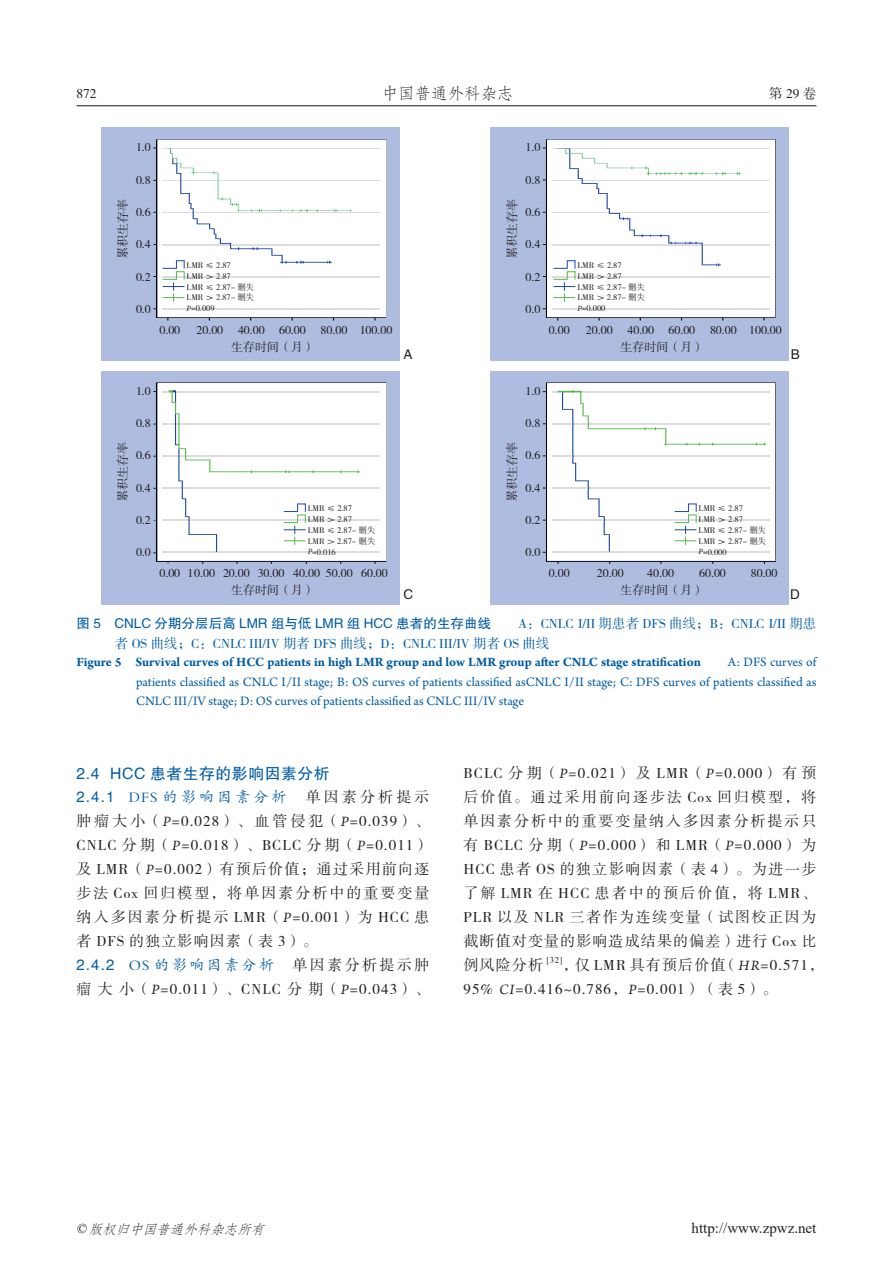
<style>
.page{position:relative;width:893px;height:1263px;background:#fff}
.page>*{position:absolute;margin:0;border:0;box-sizing:border-box;transform-origin:0 0}
.t1{font:16.5px "FZFSK GBK1 0";color:#231f20}
.t2{font:15.75px "FZHTK GBK1 0";letter-spacing:.04em;color:#015ca3}
.t3{font:15px/24px "FZSSK GBK1 0";letter-spacing:.075em;color:#231f20;text-align:justify}
.t4{font:15px "FZKTK GBK1 0";letter-spacing:.205em;color:#015ca3}
.t5{font:15px "FZKTK GBK1 0";letter-spacing:.16em;color:#015ca3}
.t6{font:15px "Times New Roman";color:#231f20}
.t7{font:13.5px/19.5px "Arno Pro";letter-spacing:-.005em;color:#015ca3;text-align:justify}
.t8{font:13.5px "FZHTK GBK1 0";letter-spacing:.005em;color:#015ca3}
.t9{font:13.5px "FZSSK GBK1 0";color:#015ca3}
.t10{font:italic 13.5px "FZFSK GBK1 0";color:#231f20}
.t11{font:13.5px "FZSSK GBK1 0";color:#231f20}
.t12{font:13.5px "FZHTK GBK1 0";color:#231f20}
.t13{font:12px "FZSSK GBK1 0";color:#231f20}
.t14{font:8.7px "FZSSK GBK1 0";color:#231f20}
.t15{font:8.4px/10.9px "FZSSK GBK1 0";color:#231f20}
.s1{font-family:"Arno Pro";font-style:italic}
.s2{font-family:"FZSSK GBK1 0"}
.s3{font-weight:700}
.s4{font-family:"Adobe Song Std";font-weight:300}
.s5{font-family:"FZHTK GBK1 0"}
.s6{font-family:"FZSSK GBK1 0";color:#231f20}
.s7{font-family:"Times New Roman"}
</style>
<div class="page">
<hr style="left:77px;top:105px;width:739px;height:1px;background:#231f20">
<div style="left:101px;top:128px;width:299px;height:233px;background:#aebcdf"></div>
<img style="left:153px;top:139px;width:233px;height:181px">
<div style="left:158px;top:140px;width:228px;height:177px;background:#fff"></div>
<img style="left:185px;top:276px;width:195px;height:1px">
<img style="left:163px;top:308px;width:217px;height:1px">
<img style="left:163px;top:148px;width:217px;height:1px">
<img style="left:163px;top:244px;width:217px;height:1px">
<img style="left:163px;top:212px;width:217px;height:1px">
<img style="left:163px;top:180px;width:217px;height:1px">
<svg style="left:163px;top:260px;width:22px;height:42px"></svg>
<div style="left:491px;top:128px;width:298px;height:233px;background:#aebcdf"></div>
<img style="left:543px;top:139px;width:233px;height:181px">
<div style="left:547px;top:140px;width:229px;height:177px;background:#fff"></div>
<img style="left:552px;top:276px;width:217px;height:1px">
<img style="left:552px;top:308px;width:217px;height:1px">
<img style="left:552px;top:148px;width:217px;height:1px">
<img style="left:552px;top:244px;width:217px;height:1px">
<img style="left:552px;top:212px;width:217px;height:1px">
<img style="left:552px;top:180px;width:217px;height:1px">
<svg style="left:553px;top:260px;width:23px;height:42px"></svg>
<div style="left:101px;top:371px;width:299px;height:233px;background:#aebcdf"></div>
<img style="left:153px;top:382px;width:233px;height:182px">
<div style="left:158px;top:383px;width:228px;height:177px;background:#fff"></div>
<img style="left:163px;top:520px;width:217px;height:1px">
<img style="left:163px;top:552px;width:217px;height:1px">
<img style="left:163px;top:391px;width:217px;height:1px">
<img style="left:163px;top:487px;width:217px;height:1px">
<img style="left:163px;top:455px;width:217px;height:1px">
<img style="left:163px;top:423px;width:217px;height:1px">
<svg style="left:284px;top:504px;width:22px;height:41px"></svg>
<div style="left:491px;top:371px;width:298px;height:233px;background:#aebcdf"></div>
<img style="left:543px;top:382px;width:233px;height:182px">
<div style="left:547px;top:383px;width:229px;height:177px;background:#fff"></div>
<img style="left:552px;top:520px;width:217px;height:1px">
<img style="left:552px;top:552px;width:217px;height:1px">
<img style="left:552px;top:391px;width:217px;height:1px">
<img style="left:552px;top:487px;width:217px;height:1px">
<img style="left:552px;top:455px;width:217px;height:1px">
<img style="left:552px;top:423px;width:217px;height:1px">
<svg style="left:675px;top:504px;width:22px;height:41px"></svg>
<p class="t11" style="left:77px;top:87px;width:22px">872</p>
<p class="t1" style="left:382px;top:85px;width:133px">中国普通外科杂志</p>
<p class="t11" style="left:769px;top:87px;width:49px">第29卷</p>
<p class="t13" style="left:116px;top:259px;width:61px;rotate:-90deg">累积生存率</p>
<p class="t13" style="left:136px;top:141px;width:16px">1.0</p>
<p class="t13" style="left:136px;top:173px;width:16px">0.8</p>
<p class="t13" style="left:136px;top:206px;width:16px">0.6</p>
<p class="t13" style="left:136px;top:238px;width:16px">0.4</p>
<p class="t13" style="left:136px;top:270px;width:16px">0.2</p>
<p class="t13" style="left:136px;top:303px;width:16px">0.0</p>
<p class="t15" style="left:187px;top:260px;width:69px">LMR ≤ 2.87<br>LMR ＞ 2.87<br>LMR ≤ 2.87- 删失<br>LMR ＞ 2.87- 删失<br><span class="s1">P</span>=0.009</p>
<p class="t13" style="left:159px;top:323px;width:22px">0.00</p>
<p class="t13" style="left:196px;top:323px;width:197px">20.00 40.00 60.00 80.00 100.00</p>
<p class="t13" style="left:231px;top:341px;width:85px">生存时间（月）</p>
<p class="t13" style="left:116px;top:502px;width:62px;rotate:-90deg">累积生存率</p>
<p class="t13" style="left:136px;top:384px;width:16px">1.0</p>
<p class="t13" style="left:136px;top:417px;width:16px">0.8</p>
<p class="t13" style="left:136px;top:449px;width:16px">0.6</p>
<p class="t13" style="left:136px;top:481px;width:16px">0.4</p>
<p class="t13" style="left:136px;top:514px;width:16px">0.2</p>
<p class="t13" style="left:136px;top:546px;width:16px">0.0</p>
<p class="t15" style="left:308px;top:503px;width:69px">LMR ≤ 2.87<br>LMR ＞ 2.87<br>LMR ≤ 2.87- 删失<br>LMR ＞ 2.87- 删失<br><span class="s1">P</span>=0.016</p>
<p class="t13" style="left:159px;top:566px;width:230px">0.00 10.00 20.00 30.00 40.00 50.00 60.00</p>
<p class="t13" style="left:231px;top:584px;width:85px">生存时间（月）</p>
<p class="t13" style="left:506px;top:259px;width:61px;rotate:-90deg">累积生存率</p>
<p class="t13" style="left:525px;top:141px;width:16px">1.0</p>
<p class="t13" style="left:525px;top:173px;width:16px">0.8</p>
<p class="t13" style="left:525px;top:206px;width:16px">0.6</p>
<p class="t13" style="left:525px;top:238px;width:16px">0.4</p>
<p class="t13" style="left:525px;top:270px;width:16px">0.2</p>
<p class="t13" style="left:525px;top:303px;width:16px">0.0</p>
<p class="t15" style="left:577px;top:260px;width:69px">LMR ≤ 2.87<br>LMR ＞ 2.87<br>LMR ≤ 2.87- 删失<br>LMR ＞ 2.87- 删失<br><span class="s1">P</span>=0.000</p>
<p class="t13" style="left:549px;top:323px;width:22px">0.00</p>
<p class="t13" style="left:586px;top:323px;width:197px">20.00 40.00 60.00 80.00 100.00</p>
<p class="t13" style="left:620px;top:341px;width:85px">生存时间（月）</p>
<p class="t12" style="left:404px;top:347px;width:10px">A</p>
<p class="t12" style="left:791px;top:347px;width:10px">B</p>
<p class="t13" style="left:506px;top:502px;width:62px;rotate:-90deg">累积生存率</p>
<p class="t13" style="left:525px;top:384px;width:16px">1.0</p>
<p class="t13" style="left:525px;top:417px;width:16px">0.8</p>
<p class="t13" style="left:525px;top:449px;width:16px">0.6</p>
<p class="t13" style="left:525px;top:481px;width:16px">0.4</p>
<p class="t13" style="left:525px;top:514px;width:16px">0.2</p>
<p class="t13" style="left:525px;top:546px;width:16px">0.0</p>
<p class="t15" style="left:699px;top:503px;width:69px">LMR ≤ 2.87<br>LMR ＞ 2.87<br>LMR ≤ 2.87- 删失<br>LMR ＞ 2.87- 删失<br><span class="s1">P</span>=0.000</p>
<p class="t13" style="left:549px;top:566px;width:22px">0.00</p>
<p class="t13" style="left:597px;top:566px;width:28px">20.00</p>
<p class="t13" style="left:647px;top:566px;width:28px">40.00</p>
<p class="t13" style="left:699px;top:566px;width:28px">60.00</p>
<p class="t13" style="left:751px;top:566px;width:28px">80.00</p>
<p class="t13" style="left:620px;top:584px;width:85px">生存时间（月）</p>
<p class="t12" style="left:404px;top:587px;width:11px">C</p>
<p class="t12" style="left:790px;top:587px;width:11px">D</p>
<p class="t8" style="left:77px;top:616px;width:741px">图 5　CNLC 分期分层后高 LMR 组与低 LMR 组 HCC 患者的生存曲线　　<span class="s2">A：CNLC I/II 期患者 DFS 曲线；B：CNLC I/II 期患</span></p>
<p class="t9" style="left:115px;top:636px;width:436px">者 OS 曲线；C：CNLC III/IV 期者 DFS 曲线；D：CNLC III/IV 期者 OS 曲线</p>
<p class="t7" style="left:136px;top:653px;width:682px;text-indent:-60px"><span class="s3">Figure 5 Survival curves of HCC patients in high LMR group and low LMR group after CNLC stage stratification</span><span class="s4">　　</span>A: DFS curves of patients classified as CNLC I/II stage; B: OS curves of patients classified asCNLC I/II stage; C: DFS curves of patients classified as CNLC III/IV stage; D: OS curves of patients classified as CNLC III/IV stage</p>
<p class="t2" style="left:77px;top:765px;width:255px">2.4 HCC 患者生存的影响因素分析</p>
<p class="t4" style="left:77px;top:789px;width:354px"><span class="s5">2.4.1</span> DFS 的影响因素分析　<span class="s6">单因素分析提示</span></p>
<p class="t3" style="left:77px;top:810px;width:354px">肿瘤大小（<span class="s1">P=</span>0.028）、血管侵犯（<span class="s1">P=</span>0.039）、CNLC 分期（<span class="s1">P=</span>0.018）、BCLC 分期（<span class="s1">P=</span>0.011）及 LMR（<span class="s1">P=</span>0.002）有预后价值；通过采用前向逐步法 Cox 回归模型，将单因素分析中的重要变量纳入多因素分析提示 LMR（<span class="s1">P=</span>0.001）为 HCC 患者 DFS 的独立影响因素（表 3）。</p>
<p class="t5" style="left:77px;top:957px;width:354px"><span class="s5">2.4.2</span> OS 的影响因素分析　<span class="s6">单因素分析提示肿</span></p>
<p class="t3" style="left:77px;top:978px;width:354px">瘤大小（<span class="s1">P=</span>0.011）、CNLC 分期（<span class="s1">P=</span>0.043）、</p>
<p class="t3" style="left:463px;top:762px;width:354px">BCLC 分期（<span class="s1">P=</span>0.021）及 LMR（<span class="s1">P=</span>0.000）有预后价值。通过采用前向逐步法 Cox 回归模型，将单因素分析中的重要变量纳入多因素分析提示只有 BCLC 分期（<span class="s1">P=</span>0.000）和 LMR（<span class="s1">P=</span>0.000）为HCC 患者 OS 的独立影响因素（表 4）。为进一步了解 LMR 在 HCC 患者中的预后价值，将 LMR、PLR 以及 NLR 三者作为连续变量（试图校正因为截断值对变量的影响造成结果的偏差）进行 Cox 比例风险分析</p>
<p class="t14" style="left:547px;top:955px;width:17px">[32]</p>
<p class="t3" style="left:463px;top:954px;width:362px;text-indent:99px">，仅 LMR 具有预后价值（<span class="s1">HR=</span>0.571，<br>95% <span class="s1">CI=</span>0.416~0.786，<span class="s1">P=</span>0.001）（表 5）。</p>
<p class="t10" style="left:76px;top:1221px;width:194px"><span class="s7">©</span> 版权归中国普通外科杂志所有</p>
<p class="t6" style="left:692px;top:1217px;width:126px">http://www.zpwz.net</p>
</div>
